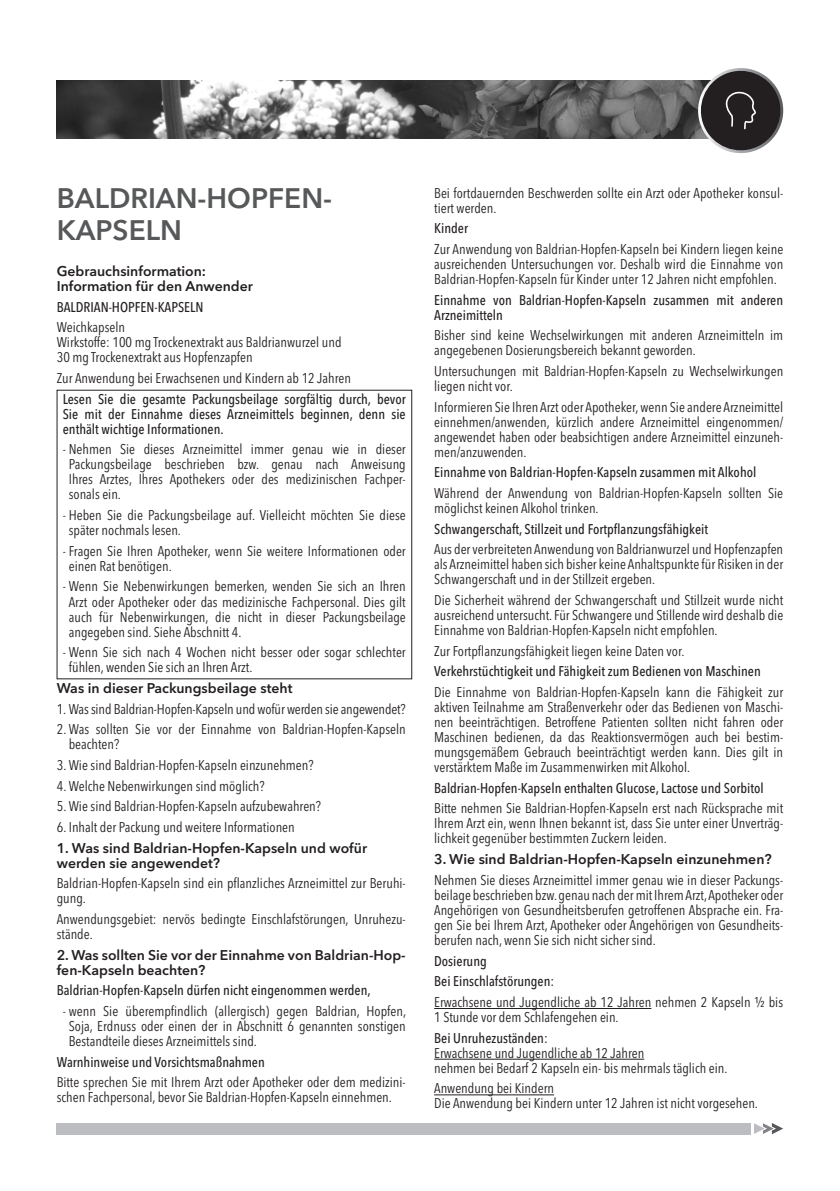
<style>
.page{position:relative;width:840px;height:1191px;background:#fff}
.page>*{position:absolute;margin:0;border:0;box-sizing:border-box;transform-origin:0 0}
.t1{font:600 28px/32px "Avenir Next LT Pro";color:#57585a}
.Texto_Avenir{font:condensed 14px/15px "Avenir Next LT Pro";color:#231f20}
.Texto_Avenir-2{font:500 condensed 14px/15px "Avenir Next LT Pro";color:#231f20;text-align:justify}
.Texto_Avenir-3{font:600 14px/15px "Avenir Next LT Pro";color:#231f20}
.s1{font-weight:500}
</style>
<div class="page">
<svg style="left:754px;top:1123px;width:28px;height:11px"></svg>
<div style="left:57px;top:1123px;width:693px;height:11px;background:#bcbdc0"></div>
<img style="left:57px;top:81px;width:638px;height:58px">
<hr style="left:434px;top:1008px;width:217px;height:1px;background:#231f20">
<hr style="left:434px;top:1058px;width:210px;height:1px;background:#231f20">
<hr style="left:434px;top:1094px;width:120px;height:1px;background:#231f20">
<svg style="left:695px;top:68px;width:89px;height:86px"></svg>
<p class="t1" style="left:57px;top:182px;width:277px">BALDRIAN-HOPFEN-<br>KAPSELN</p>
<p class="Texto_Avenir-3" style="left:57px;top:263px;width:198px">Gebrauchsinformation:<br>Information für den Anwender</p>
<p class="Texto_Avenir-2" style="left:57px;top:299px;width:148px">BALDRIAN-HOPFEN-KAPSELN</p>
<p class="Texto_Avenir" style="left:57px;top:320px;width:286px">Weichkapseln<br>Wirkstoffe: 100 mg Trockenextrakt aus Baldrianwurzel und<br>30 mg Trockenextrakt aus Hopfenzapfen</p>
<p class="Texto_Avenir" style="left:57px;top:370px;width:295px">Zur Anwendung bei Erwachsenen und Kindern ab 12 Jahren</p>
<p class="Texto_Avenir-2" style="left:63px;top:391px;width:344px">Lesen Sie die gesamte Packungsbeilage sorgfältig durch, bevor Sie mit der Einnahme dieses Arzneimittels beginnen, denn sie enthält wichtige Informationen.</p>
<p class="Texto_Avenir" style="left:69px;top:442px;width:338px;text-align:justify;text-indent:-6px">- Nehmen Sie dieses Arzneimittel immer genau wie in dieser Packungsbeilage beschrieben bzw. genau nach Anweisung Ihres Arztes, Ihres Apothekers oder des medizinischen Fachper&shy;sonals ein.</p>
<p class="Texto_Avenir" style="left:69px;top:508px;width:338px;text-indent:-6px">- Heben Sie die Packungsbeilage auf. Vielleicht möchten Sie diese später nochmals lesen.</p>
<p class="Texto_Avenir" style="left:69px;top:543px;width:338px;text-indent:-6px">- Fragen Sie Ihren Apotheker, wenn Sie weitere Informationen oder einen Rat benötigen.</p>
<p class="Texto_Avenir" style="left:69px;top:579px;width:338px;text-align:justify;text-indent:-6px">- Wenn Sie Nebenwirkungen bemerken, wenden Sie sich an Ihren Arzt oder Apotheker oder das medizinische Fachpersonal. Dies gilt auch für Nebenwirkungen, die nicht in dieser Packungsbeilage angegeben sind. Siehe Abschnitt 4.</p>
<p class="Texto_Avenir" style="left:69px;top:645px;width:338px;text-indent:-6px">- Wenn Sie sich nach 4 Wochen nicht besser oder sogar schlechter fühlen, wenden Sie sich an Ihren Arzt.</p>
<p class="Texto_Avenir-3" style="left:57px;top:680px;width:237px">Was in dieser Packungsbeilage steht</p>
<p class="Texto_Avenir" style="left:57px;top:701px;width:350px">1. Was sind Baldrian-Hopfen-Kapseln und wofür werden sie angewendet?</p>
<p class="Texto_Avenir" style="left:69px;top:722px;width:338px;text-indent:-12px">2. Was sollten Sie vor der Einnahme von Baldrian-Hopfen-Kapseln beachten?</p>
<p class="Texto_Avenir" style="left:57px;top:757px;width:258px">3. Wie sind Baldrian-Hopfen-Kapseln einzunehmen?</p>
<p class="Texto_Avenir" style="left:57px;top:778px;width:209px">4. Welche Nebenwirkungen sind möglich?</p>
<p class="Texto_Avenir" style="left:57px;top:799px;width:265px">5. Wie sind Baldrian-Hopfen-Kapseln aufzubewahren?</p>
<p class="Texto_Avenir" style="left:57px;top:819px;width:239px">6. Inhalt der Packung und weitere Informationen</p>
<p class="Texto_Avenir-3" style="left:57px;top:840px;width:312px">1. Was sind Baldrian-Hopfen-Kapseln und wofür werden sie angewendet?</p>
<p class="Texto_Avenir" style="left:57px;top:876px;width:350px">Baldrian-Hopfen-Kapseln sind ein pflanzliches Arzneimittel zur Beruhi&shy;gung.</p>
<p class="Texto_Avenir" style="left:57px;top:911px;width:350px">Anwendungsgebiet: nervös bedingte Einschlafstörungen, Unruhezu&shy;stände.</p>
<p class="Texto_Avenir-3" style="left:57px;top:947px;width:350px">2. Was sollten Sie vor der Einnahme von Baldrian-Hop&shy;fen-Kapseln beachten?</p>
<p class="Texto_Avenir-2" style="left:57px;top:982px;width:315px">Baldrian-Hopfen-Kapseln dürfen nicht eingenommen werden,</p>
<p class="Texto_Avenir" style="left:69px;top:1003px;width:339px;text-align:justify;text-indent:-6px">- wenn Sie überempfindlich (allergisch) gegen Baldrian, Hopfen, Soja, Erdnuss oder einen der in Abschnitt 6 genannten sonstigen Bestandteile dieses Arzneimittels sind.</p>
<p class="Texto_Avenir-2" style="left:57px;top:1054px;width:209px">Warnhinweise und Vorsichtsmaßnahmen</p>
<p class="Texto_Avenir" style="left:57px;top:1075px;width:350px">Bitte sprechen Sie mit Ihrem Arzt oder Apotheker oder dem medizini&shy;schen Fachpersonal, bevor Sie Baldrian-Hopfen-Kapseln einnehmen.</p>
<p class="Texto_Avenir" style="left:434px;top:185px;width:350px">Bei fortdauernden Beschwerden sollte ein Arzt oder Apotheker konsul&shy;tiert werden.</p>
<p class="Texto_Avenir-2" style="left:434px;top:221px;width:35px">Kinder</p>
<p class="Texto_Avenir" style="left:434px;top:242px;width:350px;text-align:justify">Zur Anwendung von Baldrian-Hopfen-Kapseln bei Kindern liegen keine ausreichenden Untersuchungen vor. Deshalb wird die Einnahme von Baldrian-Hopfen-Kapseln für Kinder unter 12 Jahren nicht empfohlen.</p>
<p class="Texto_Avenir-2" style="left:434px;top:292px;width:350px">Einnahme von Baldrian-Hopfen-Kapseln zusammen mit anderen<br>Arzneimitteln</p>
<p class="Texto_Avenir" style="left:434px;top:328px;width:350px">Bisher sind keine Wechselwirkungen mit anderen Arzneimitteln im angegebenen Dosierungsbereich bekannt geworden.</p>
<p class="Texto_Avenir" style="left:434px;top:364px;width:350px">Untersuchungen mit Baldrian-Hopfen-Kapseln zu Wechselwirkungen liegen nicht vor.</p>
<p class="Texto_Avenir" style="left:434px;top:399px;width:350px;text-align:justify">Informieren Sie Ihren Arzt oder Apotheker, wenn Sie andere Arzneimittel einnehmen/anwenden, kürzlich andere Arzneimittel eingenommen/ angewendet haben oder beabsichtigen andere Arzneimittel einzuneh&shy;men/anzuwenden.</p>
<p class="Texto_Avenir-2" style="left:434px;top:465px;width:323px">Einnahme von Baldrian-Hopfen-Kapseln zusammen mit Alkohol</p>
<p class="Texto_Avenir" style="left:434px;top:486px;width:350px">Während der Anwendung von Baldrian-Hopfen-Kapseln sollten Sie möglichst keinen Alkohol trinken.</p>
<p class="Texto_Avenir-2" style="left:434px;top:521px;width:275px">Schwangerschaft, Stillzeit und Fortpflanzungsfähigkeit</p>
<p class="Texto_Avenir" style="left:434px;top:542px;width:350px;text-align:justify">Aus der verbreiteten Anwendung von Baldrianwurzel und Hopfenzapfen als Arzneimittel haben sich bisher keine Anhaltspunkte für Risiken in der Schwangerschaft und in der Stillzeit ergeben.</p>
<p class="Texto_Avenir" style="left:434px;top:592px;width:350px;text-align:justify">Die Sicherheit während der Schwangerschaft und Stillzeit wurde nicht ausreichend untersucht. Für Schwangere und Stillende wird deshalb die Einnahme von Baldrian-Hopfen-Kapseln nicht empfohlen.</p>
<p class="Texto_Avenir" style="left:434px;top:643px;width:252px">Zur Fortpflanzungsfähigkeit liegen keine Daten vor.</p>
<p class="Texto_Avenir-2" style="left:434px;top:664px;width:328px">Verkehrstüchtigkeit und Fähigkeit zum Bedienen von Maschinen</p>
<p class="Texto_Avenir" style="left:434px;top:684px;width:350px;text-align:justify">Die Einnahme von Baldrian-Hopfen-Kapseln kann die Fähigkeit zur aktiven Teilnahme am Straßenverkehr oder das Bedienen von Maschi&shy;nen beeinträchtigen. Betroffene Patienten sollten nicht fahren oder Maschinen bedienen, da das Reaktionsvermögen auch bei bestim&shy;mungsgemäßem Gebrauch beeinträchtigt werden kann. Dies gilt in verstärktem Maße im Zusammenwirken mit Alkohol.</p>
<p class="Texto_Avenir-2" style="left:434px;top:780px;width:331px">Baldrian-Hopfen-Kapseln enthalten Glucose, Lactose und Sorbitol</p>
<p class="Texto_Avenir" style="left:434px;top:801px;width:350px;text-align:justify">Bitte nehmen Sie Baldrian-Hopfen-Kapseln erst nach Rücksprache mit Ihrem Arzt ein, wenn Ihnen bekannt ist, dass Sie unter einer Unverträg&shy;lichkeit gegenüber bestimmten Zuckern leiden.</p>
<p class="Texto_Avenir-3" style="left:434px;top:851px;width:339px">3. Wie sind Baldrian-Hopfen-Kapseln einzunehmen?</p>
<p class="Texto_Avenir" style="left:434px;top:872px;width:350px;text-align:justify">Nehmen Sie dieses Arzneimittel immer genau wie in dieser Packungs&shy;beilage beschrieben bzw. genau nach der mit Ihrem Arzt, Apotheker oder Angehörigen von Gesundheitsberufen getroffenen Absprache ein. Fra&shy;gen Sie bei Ihrem Arzt, Apotheker oder Angehörigen von Gesundheits&shy;berufen nach, wenn Sie sich nicht sicher sind.</p>
<p class="Texto_Avenir-2" style="left:434px;top:953px;width:54px">Dosierung</p>
<p class="Texto_Avenir-2" style="left:434px;top:973px;width:121px">Bei Einschlafstörungen:</p>
<p class="Texto_Avenir" style="left:434px;top:994px;width:350px">Erwachsene und Jugendliche ab 12 Jahren nehmen 2 Kapseln ½ bis<br>1 Stunde vor dem Schlafengehen ein.</p>
<p class="Texto_Avenir" style="left:434px;top:1030px;width:295px"><span class="s1">Bei Unruhezuständen:<br></span>Erwachsene und Jugendliche ab 12 Jahren<br>nehmen bei Bedarf 2 Kapseln ein- bis mehrmals täglich ein.</p>
<p class="Texto_Avenir" style="left:434px;top:1080px;width:325px">Anwendung bei Kindern<br>Die Anwendung bei Kindern unter 12 Jahren ist nicht vorgesehen.</p>
</div>
